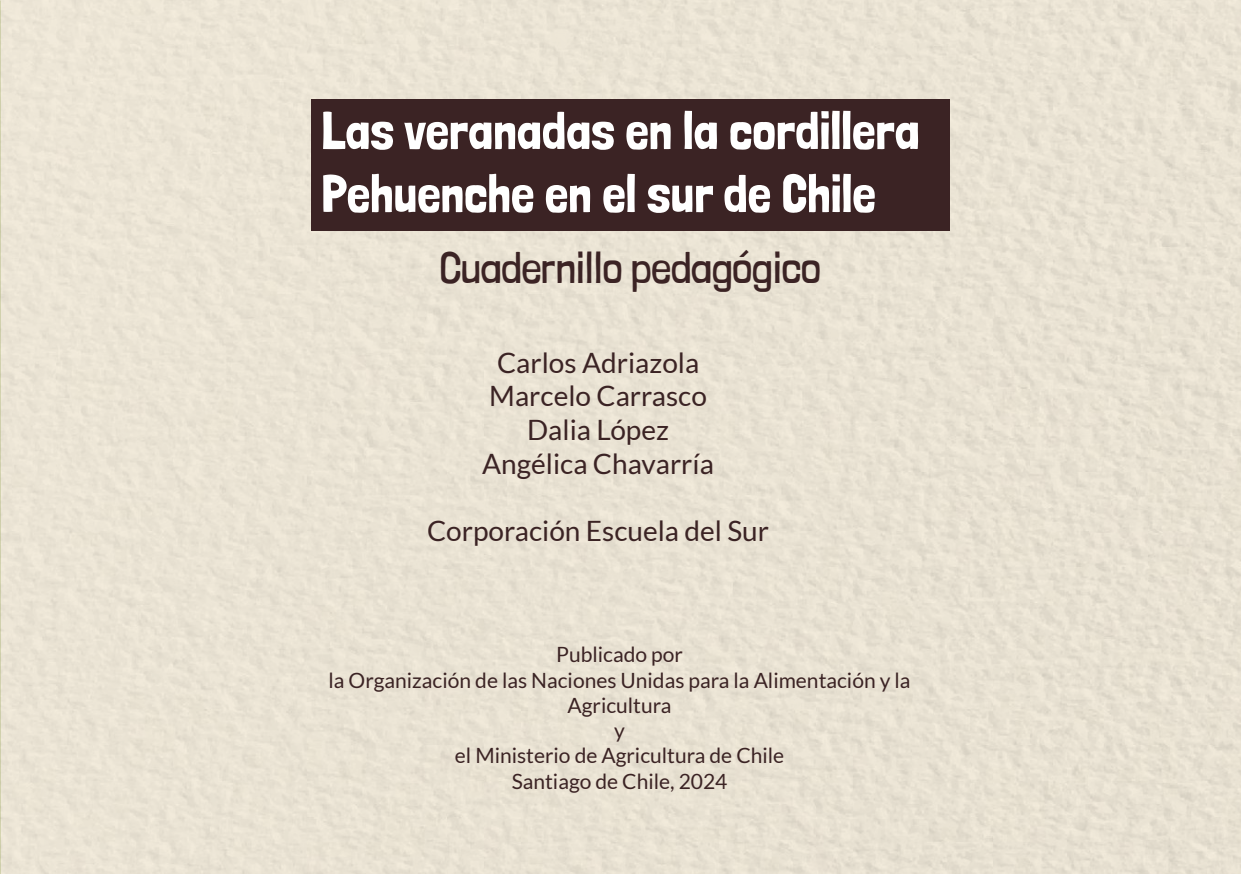
<style>
.page{position:relative;width:1241px;height:874px;background:#fff}
.page>*{position:absolute;margin:0;border:0;box-sizing:border-box;transform-origin:0 0}
.t1{font:52.5px/63px "Londrina Solid";color:#fff}
.t2{font:300 43.75px "Londrina Solid";color:#3b2324}
.t3{font:28px/33.6px "Lato";color:#3b2324;text-align:center}
.t4{font:21px/25.2px "Lato";color:#3b2324;text-align:center}
</style>
<div class="page">
<div style="left:0;top:0;width:1240px;height:873px;background:#e9e2d3"></div>
<div style="left:311px;top:99px;width:638px;height:132px;background:#3b2324"></div>
<h1 class="t1" style="left:321px;top:98px;width:600px">Las veranadas en la cordillera<br>Pehuenche en el sur de Chile</h1>
<h2 class="t2" style="left:439px;top:242px;width:382px">Cuadernillo pedagógico</h2>
<h3 class="t3" style="left:482px;top:345px;width:233px">Carlos Adriazola<br>Marcelo Carrasco<br>Dalia López<br>Angélica Chavarría</h3>
<h3 class="t3" style="left:427px;top:513px;width:343px">Corporación Escuela del Sur</h3>
<p class="t4" style="left:328px;top:641px;width:583px">Publicado por<br>la Organización de las Naciones Unidas para la Alimentación y la<br>Agricultura<br>y<br>el Ministerio de Agricultura de Chile<br>Santiago de Chile, 2024</p>
</div>
